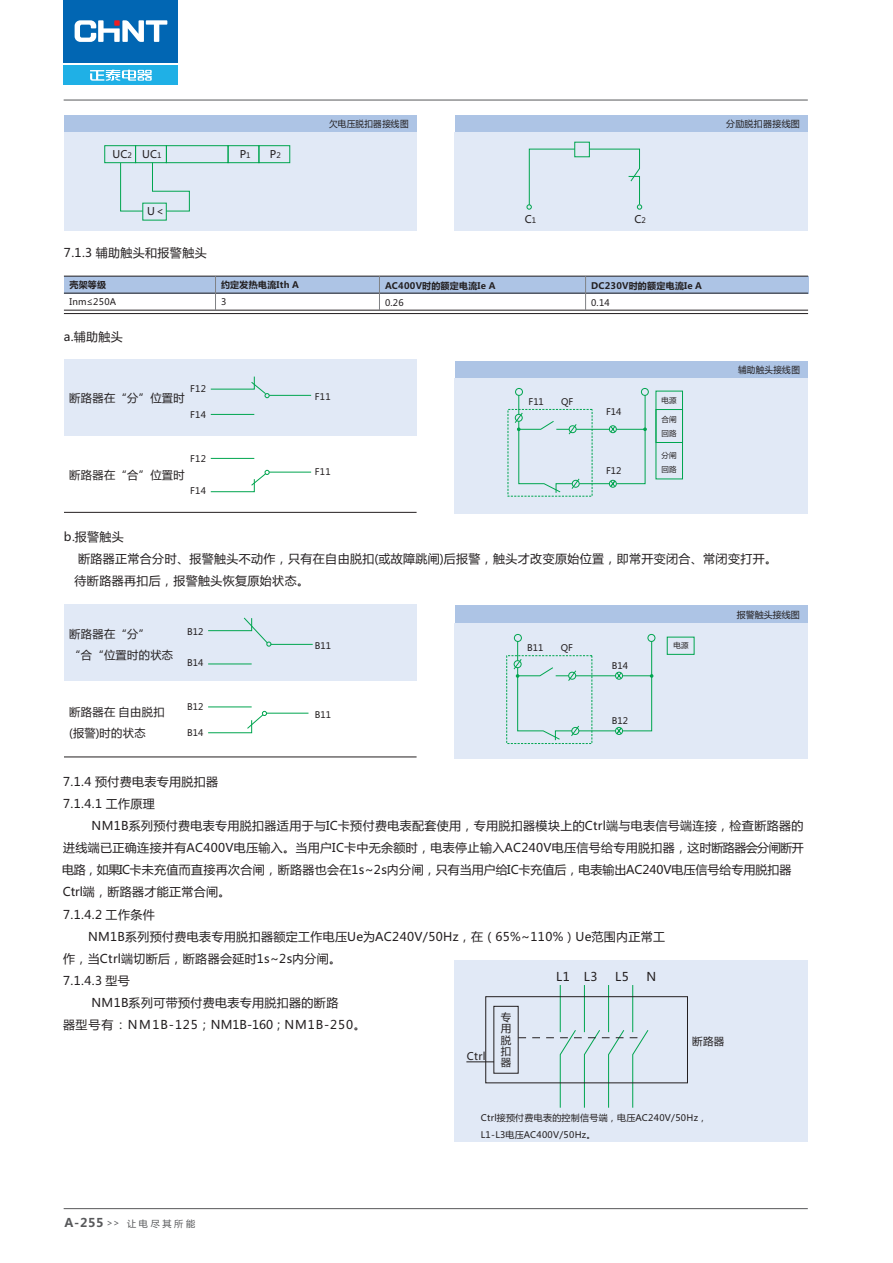
<style>
.page{position:relative;width:893px;height:1263px;background:#fff}
.page>*{position:absolute;margin:0;border:0;box-sizing:border-box;transform-origin:0 0}
.t1{font:12px/22.2px "Microsoft Ya Hei";letter-spacing:.03em;color:#231f20}
.t2{font:12px "Microsoft Ya Hei";color:#231f20}
.t3{font:12px "Microsoft Ya Hei";letter-spacing:.075em;color:#231f20}
.t4{font:11.25px/21.1px "Microsoft Ya Hei";letter-spacing:.03em;color:#231f20}
.t5{font:10.5px/11.1px "Microsoft Ya Hei";letter-spacing:.03em;color:#231f20;text-align:justify}
.t6{font:9.15px "Microsoft Ya Hei";color:#57585a}
.t7{font:9px/16.5px "Microsoft Ya Hei";letter-spacing:.03em;color:#231f20}
.t8{font:700 9px/17.1px "Microsoft Ya Hei";letter-spacing:.03em;color:#231f20}
.t9{font:9px "Microsoft Ya Hei";letter-spacing:.03em;color:#231f20;scale:.96 1}
.t10{font:9px "Microsoft Ya Hei";color:#231f20}
.t11{font:7.5px/14.1px "Microsoft Ya Hei";letter-spacing:.03em;color:#231f20}
.s1{font-size:7.5px}
.s2{font-weight:700}
.s3{font-weight:400}
.s4{font-weight:700;font-size:12px}
.s5{font-size:9px}
</style>
<div class="page">
<div style="left:455px;top:115px;width:353px;height:17px;background:#adc4e5"></div>
<div style="left:64px;top:115px;width:352px;height:17px;background:#adc4e5"></div>
<div style="left:64px;top:132px;width:353px;height:98px;background:#e1e9f6"></div>
<div style="left:455px;top:132px;width:353px;height:98px;background:#e1e9f6"></div>
<div style="left:105px;top:145px;width:31px;height:18px;border:1px solid #00a54f"></div>
<div style="left:135px;top:145px;width:32px;height:18px;border:1px solid #00a54f"></div>
<div style="left:166px;top:145px;width:62px;height:18px;border:1px solid #00a54f"></div>
<div style="left:228px;top:145px;width:31px;height:18px;border:1px solid #00a54f"></div>
<div style="left:259px;top:145px;width:31px;height:18px;border:1px solid #00a54f"></div>
<svg style="left:120px;top:162px;width:70px;height:49px"></svg>
<svg style="left:527px;top:149px;width:115px;height:60px"></svg>
<div style="left:574px;top:142px;width:16px;height:15px;border:1px solid #00a54f"></div>
<div style="left:455px;top:361px;width:353px;height:17px;background:#adc4e5"></div>
<div style="left:455px;top:378px;width:353px;height:136px;background:#e1e9f6"></div>
<div style="left:64px;top:359px;width:353px;height:77px;background:#e1e9f6"></div>
<hr style="left:64px;top:512px;width:353px;height:1px;background:#231f20">
<svg style="left:210px;top:376px;width:102px;height:22px"></svg>
<hr style="left:211px;top:414px;width:43px;height:1px;background:#00a54f">
<hr style="left:211px;top:458px;width:43px;height:1px;background:#00a54f">
<svg style="left:210px;top:470px;width:102px;height:22px"></svg>
<div style="left:656px;top:391px;width:27px;height:88px;border:1px solid #00a54f"></div>
<div style="left:656px;top:409px;width:27px;height:34px;border:1px solid #00a54f"></div>
<div style="left:641px;top:388px;width:8px;height:8px;border:1px solid #00a54f;border-radius:50%"></div>
<div style="left:515px;top:388px;width:8px;height:8px;border:1px solid #00a54f;border-radius:50%"></div>
<svg style="left:515px;top:395px;width:131px;height:98px"></svg>
<div style="left:455px;top:606px;width:353px;height:17px;background:#adc4e5"></div>
<div style="left:455px;top:623px;width:353px;height:135px;background:#e1e9f6"></div>
<div style="left:64px;top:604px;width:353px;height:77px;background:#e1e9f6"></div>
<hr style="left:208px;top:664px;width:44px;height:1px;background:#00a54f">
<svg style="left:208px;top:617px;width:105px;height:29px"></svg>
<hr style="left:208px;top:707px;width:44px;height:1px;background:#00a54f">
<svg style="left:208px;top:711px;width:101px;height:22px"></svg>
<hr style="left:64px;top:756px;width:353px;height:1px;background:#231f20">
<div style="left:506px;top:655px;width:86px;height:89px;border:1px dashed #00a54f"></div>
<div style="left:648px;top:634px;width:7px;height:8px;border:1px solid #00a54f;border-radius:50%"></div>
<div style="left:514px;top:634px;width:8px;height:8px;border:1px solid #00a54f;border-radius:50%"></div>
<svg style="left:513px;top:641px;width:140px;height:99px"></svg>
<div style="left:455px;top:961px;width:353px;height:181px;background:#e1e9f6"></div>
<hr style="left:560px;top:985px;width:1px;height:47px;background:#00a54f">
<hr style="left:584px;top:985px;width:1px;height:47px;background:#00a54f">
<hr style="left:608px;top:985px;width:1px;height:47px;background:#00a54f">
<hr style="left:632px;top:985px;width:1px;height:47px;background:#00a54f">
<div style="left:486px;top:996px;width:202px;height:87px;border:1px solid #231f20"></div>
<svg style="left:518px;top:1030px;width:131px;height:78px"></svg>
<svg style="left:466px;top:1061px;width:28px;height:1px"></svg>
<div style="left:64px;top:276px;width:744px;height:17px;background:#adc4e5"></div>
<hr style="left:64px;top:310px;width:744px;height:1px;background:#231f20">
<hr style="left:64px;top:313px;width:744px;height:1px;background:#231f20">
<hr style="left:64px;top:276px;width:744px;height:1px;background:#231f20">
<hr style="left:64px;top:293px;width:744px;height:1px;background:#231f20">
<hr style="left:64px;top:100px;width:744px;height:1px;background:#57585a">
<div style="left:64px;top:65px;width:114px;height:20px;background:#1fb0e6"></div>
<div style="left:64px;top:0;width:114px;height:62px;background:#0166b3"></div>
<svg style="left:75px;top:20px;width:92px;height:22px"></svg>
<svg style="left:90px;top:70px;width:62px;height:11px"></svg>
<hr style="left:64px;top:1208px;width:744px;height:1px;background:#57585a">
<hr style="left:215px;top:276px;width:1px;height:34px;background:#808285">
<hr style="left:379px;top:276px;width:1px;height:34px;background:#808285">
<hr style="left:585px;top:276px;width:1px;height:34px;background:#808285">
<p class="t5" style="left:113px;top:149px;width:50px">UC<span class="s1">2</span> UC<span class="s1">1</span></p>
<p class="t5" style="left:240px;top:149px;width:12px">P<span class="s1">1</span></p>
<p class="t5" style="left:270px;top:149px;width:12px">P<span class="s1">2</span></p>
<p class="t5" style="left:147px;top:207px;width:20px">U＜</p>
<p class="t1" style="left:64px;top:243px;width:144px">7.1.3 辅助触头和报警触头</p>
<p class="t9" style="left:329px;top:119px;width:84px">欠电压脱扣器接线图</p>
<p class="t7" style="left:726px;top:116px;width:75px">分励脱扣器接线图</p>
<p class="t5" style="left:525px;top:215px;width:13px">C<span class="s1">1</span></p>
<p class="t5" style="left:635px;top:215px;width:13px">C<span class="s1">2</span></p>
<p class="t7" style="left:69px;top:277px;width:48px;line-height:17.1px"><span class="s2">壳架等级<br></span>Inm≤250A</p>
<p class="t8" style="left:221px;top:277px;width:79px">约定发热电流Ith A<br><span class="s3">3</span></p>
<p class="t8" style="left:385px;top:278px;width:112px">AC400V时的额定电流Ie A<br><span class="s3">0.26</span></p>
<p class="t8" style="left:591px;top:278px;width:112px">DC230V时的额定电流Ie A<br><span class="s3">0.14</span></p>
<p class="t1" style="left:64px;top:326px;width:60px">a.辅助触头</p>
<p class="t7" style="left:190px;top:382px;width:17px">F12</p>
<p class="t7" style="left:190px;top:408px;width:17px">F14</p>
<p class="t4" style="left:69px;top:388px;width:117px">断路器在“分”位置时</p>
<p class="t7" style="left:190px;top:452px;width:17px">F12</p>
<p class="t7" style="left:190px;top:483px;width:17px">F14</p>
<p class="t4" style="left:69px;top:465px;width:117px">断路器在“合”位置时</p>
<p class="t7" style="left:315px;top:389px;width:17px">F11</p>
<p class="t7" style="left:315px;top:464px;width:17px">F11</p>
<p class="t7" style="left:529px;top:394px;width:17px">F11</p>
<p class="t7" style="left:561px;top:394px;width:14px">QF</p>
<p class="t7" style="left:606px;top:405px;width:17px">F14</p>
<p class="t7" style="left:606px;top:463px;width:17px">F12</p>
<p class="t11" style="left:661px;top:394px;width:17px">电源</p>
<p class="t11" style="left:661px;top:413px;width:17px">合闸回路</p>
<p class="t11" style="left:661px;top:449px;width:17px">分闸回路</p>
<p class="t9" style="left:738px;top:366px;width:66px">辅助触头接线图</p>
<p class="t1" style="left:75px;top:526px;width:704px;text-indent:-11px">b.报警触头<br>断路器正常合分时、报警触头不动作，只有在自由脱扣(或故障跳闸)后报警，触头才改变原始位置，即常开变闭合、常闭变打开。待断路器再扣后，报警触头恢复原始状态。</p>
<p class="t4" style="left:69px;top:625px;width:105px">断路器在“分”<br>“合“位置时的状态</p>
<p class="t4" style="left:69px;top:702px;width:97px">断路器在 自由脱扣(报警)时的状态</p>
<p class="t7" style="left:187px;top:624px;width:18px">B12</p>
<p class="t7" style="left:187px;top:655px;width:18px">B14</p>
<p class="t7" style="left:187px;top:699px;width:18px">B12</p>
<p class="t7" style="left:187px;top:725px;width:18px">B14</p>
<p class="t7" style="left:315px;top:638px;width:18px">B11</p>
<p class="t7" style="left:315px;top:707px;width:18px">B11</p>
<p class="t7" style="left:527px;top:640px;width:18px">B11</p>
<p class="t7" style="left:561px;top:640px;width:14px">QF</p>
<p class="t7" style="left:612px;top:658px;width:18px">B14</p>
<p class="t7" style="left:612px;top:714px;width:18px">B12</p>
<p class="t11" style="left:673px;top:639px;width:17px">电源</p>
<p class="t10" style="left:737px;top:610px;width:64px">报警触头接线图</p>
<p class="t1" style="left:63px;top:771px;width:157px">7.1.4 预付费电表专用脱扣器</p>
<p class="t1" style="left:63px;top:793px;width:93px">7.1.4.1 工作原理</p>
<p class="t1" style="left:92px;top:815px;width:713px">NM1B系列预付费电表专用脱扣器适用于与IC卡预付费电表配套使用，专用脱扣器模块上的Ctrl端与电表信号端连接，检查断路器的</p>
<p class="t1" style="left:63px;top:837px;width:742px">进线端已正确连接并有AC400V电压输入。当用户IC卡中无余额时，电表停止输入AC240V电压信号给专用脱扣器，这时断路器会分闸断开</p>
<p class="t2" style="left:62px;top:864px;width:731px">电路，如果IC卡未充值而直接再次合闸，断路器也会在1s~2s内分闸，只有当用户给IC卡充值后，电表输出AC240V电压信号给专用脱扣器</p>
<p class="t1" style="left:63px;top:882px;width:169px">Ctrl端，断路器才能正常合闸。</p>
<p class="t1" style="left:63px;top:904px;width:93px">7.1.4.2 工作条件</p>
<p class="t1" style="left:88px;top:926px;width:579px">NM1B系列预付费电表专用脱扣器额定工作电压Ue为AC240V/50Hz，在（65%~110%）Ue范围内正常工</p>
<p class="t1" style="left:63px;top:948px;width:280px">作，当Ctrl端切断后，断路器会延时1s~2s内分闸。</p>
<p class="t1" style="left:63px;top:971px;width:68px">7.1.4.3 型号</p>
<p class="t1" style="left:92px;top:993px;width:248px">NM1B系列可带预付费电表专用脱扣器的断路</p>
<p class="t3" style="left:63px;top:1020px;width:304px">器型号有：NM1B-125；NM1B-160；NM1B-250。</p>
<p class="t1" style="left:556px;top:966px;width:43px">L1 L3</p>
<p class="t1" style="left:615px;top:966px;width:15px">L5</p>
<p class="t1" style="left:647px;top:966px;width:11px">N</p>
<p class="t5" style="left:501px;top:1013px;width:12px">专用脱扣器</p>
<p class="t5" style="left:692px;top:1036px;width:34px">断路器</p>
<p class="t5" style="left:467px;top:1051px;width:20px">Ctrl</p>
<p class="t6" style="left:64px;top:1219px;width:132px"><span class="s4">A-255</span> <span class="s5">&gt;&gt;</span> 让 电 尽 其 所 能</p>
<p class="t7" style="left:481px;top:1110px;width:228px">Ctrl接预付费电表的控制信号端，电压AC240V/50Hz，<br>L1-L3电压AC400V/50Hz。</p>
</div>
